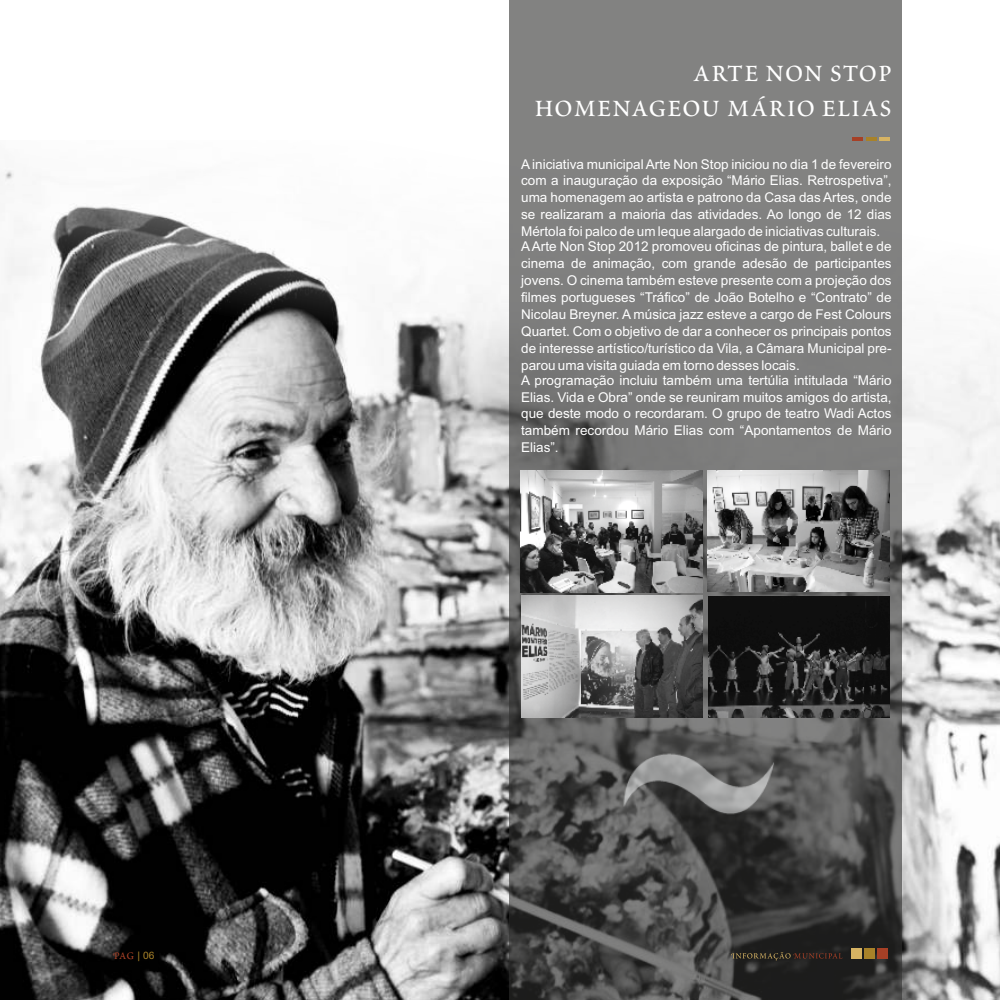
<style>
.page{position:relative;width:1000px;height:1000px;background:#fff}
.page>*{position:absolute;margin:0;border:0;box-sizing:border-box;transform-origin:0 0}
.t1{font:35.55px/35.5px "Poetica Roman Small Caps";color:#fff;text-align:right}
.t2{font:15.3px "Poetica Roman Small Caps";color:#a64026}
.t3{font:300 13.5px/17px "Helvetica";color:#fff;text-align:justify}
.s1{font-family:"Helvetica";font-weight:300;font-size:10.2px;color:#a88229}
</style>
<div class="page">
<img style="left:0;top:141px;width:999px;height:858px">
<img style="left:509px;top:0;width:392px;height:999px">
<svg style="left:731px;top:951px;width:111px;height:9px"></svg>
<div style="left:850px;top:948px;width:11px;height:10px;background:#d6b363"></div>
<div style="left:863px;top:948px;width:11px;height:10px;background:#a88229"></div>
<div style="left:877px;top:948px;width:10px;height:10px;background:#a64026"></div>
<img style="left:708px;top:596px;width:181px;height:121px">
<img style="left:707px;top:470px;width:181px;height:121px">
<img style="left:521px;top:470px;width:181px;height:122px">
<img style="left:521px;top:596px;width:181px;height:120px">
<svg style="left:851px;top:137px;width:39px;height:3px"></svg>
<p class="t2" style="left:113px;top:944px;width:43px">Pag <span class="s1">| 06</span></p>
<h1 class="t1" style="left:533px;top:51px;width:359px">arte non stop homenageou mário elias</h1>
<p class="t3" style="left:521px;top:156px;width:372px">A iniciativa municipal Arte Non Stop iniciou no dia 1 de fevereiro com a inauguração da exposição “Mário Elias. Retrospetiva”, uma homenagem ao artista e patrono da Casa das Artes, onde se realizaram a maioria das atividades. Ao longo de 12 dias Mértola foi palco de um leque alargado de iniciativas culturais.</p>
<p class="t3" style="left:521px;top:239px;width:372px">A Arte Non Stop 2012 promoveu oficinas de pintura, ballet e de cinema de animação, com grande adesão de participantes jovens. O cinema também esteve presente com a projeção dos filmes portugueses “Tráfico” de João Botelho e “Contrato” de Nicolau Breyner. A música jazz esteve a cargo de Fest Colours Quartet. Com o objetivo de dar a conhecer os principais pontos de interesse artístico/turístico da Vila, a Câmara Municipal pre&shy;parou uma visita guiada em torno desses locais.</p>
<p class="t3" style="left:521px;top:372px;width:372px">A programação incluiu também uma tertúlia intitulada “Mário Elias. Vida e Obra” onde se reuniram muitos amigos do artista, que deste modo o recordaram. O grupo de teatro Wadi Actos também recordou Mário Elias com “Apontamentos de Mário Elias”.</p>
</div>
